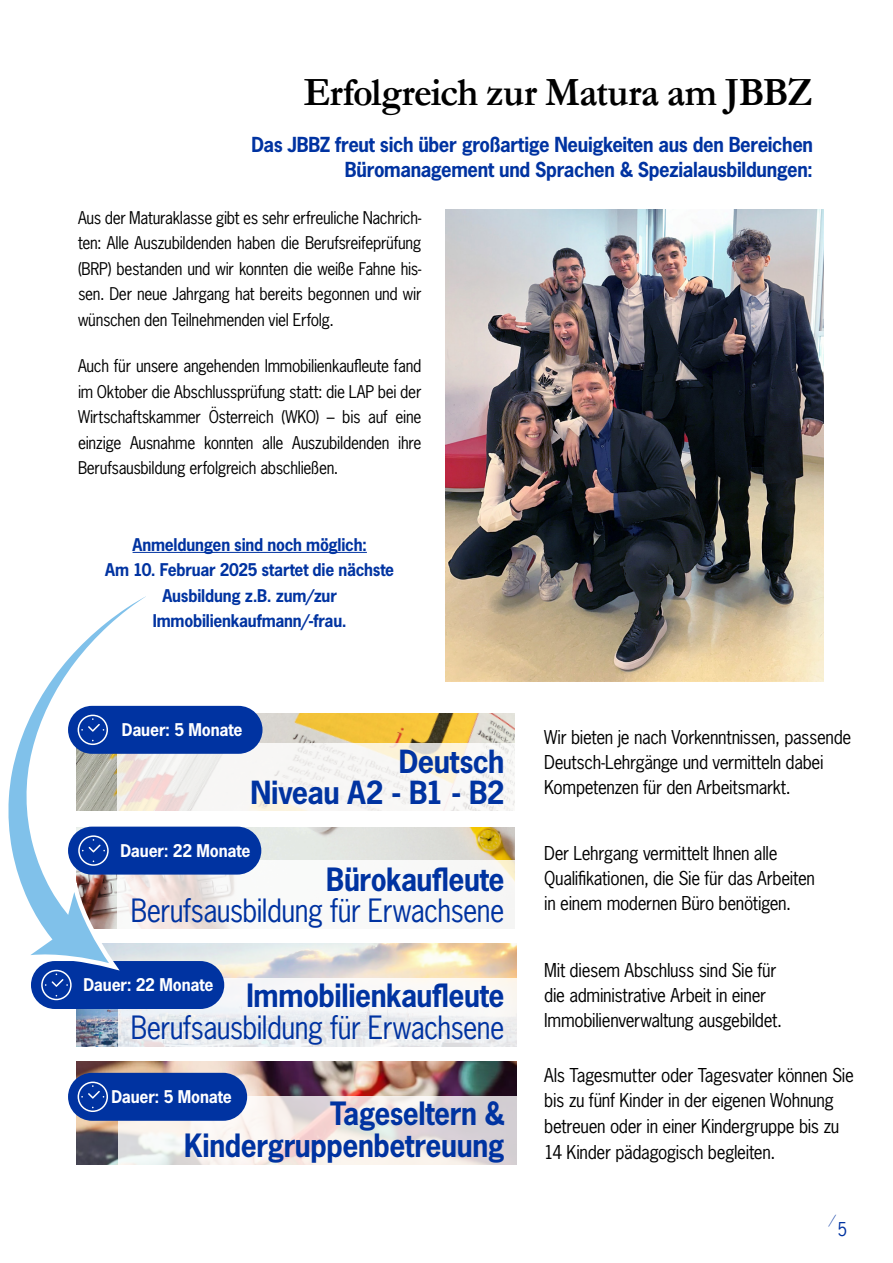
<style>
.page{position:relative;width:893px;height:1263px;background:#fff}
.page>*{position:absolute;margin:0;border:0;box-sizing:border-box;transform-origin:0 0}
.t1{font:700 40.5px "Garamond";letter-spacing:-.025em;color:#000;scale:.94 1}
.t2{font:700 30.15px/31.5px "News Gothic Std";letter-spacing:-.015em;color:#0033a1;text-align:right;scale:.93 1}
.t3{font:30.15px "News Gothic Std";letter-spacing:-.025em;color:#0033a1;scale:.93 1}
.t4{font:700 30px/31.5px "News Gothic Std";letter-spacing:-.02em;color:#0033a1;text-align:right;scale:.96 1}
.t5{font:700 19.5px/25.5px "News Gothic Std";letter-spacing:-.02em;color:#0033a1;text-align:right;scale:.95 1}
.t6{font:18px/25.2px "News Gothic Std";letter-spacing:-.02em;color:#000;scale:.96 1}
.t7{font:18px "Garamond";color:#0033a1;scale:.95 1}
.t8{font:18px "News Gothic Std";color:#0033a1;scale:.95 1}
.t9{font:16.5px/25.5px "News Gothic Std";letter-spacing:-.02em;color:#000;text-align:justify;scale:.95 1}
.t10{font:700 16.5px/25.5px "News Gothic Std";letter-spacing:-.015em;color:#0033a1;text-align:center;scale:.95 1}
.t11{font:700 16.5px "News Gothic Std";letter-spacing:-.01em;color:#fff;scale:.96 1}
</style>
<div class="page">
<img style="left:256px;top:714px;width:258px;height:29px">
<svg style="left:155px;top:743px;width:360px;height:68px"></svg>
<div style="left:68px;top:706px;width:194px;height:48px;background:#0033a1;border-radius:24px"></div>
<img style="left:242px;top:827px;width:272px;height:33px">
<svg style="left:155px;top:860px;width:360px;height:68px"></svg>
<div style="left:68px;top:827px;width:193px;height:47px;background:#0033a1;border-radius:24px"></div>
<img style="left:77px;top:944px;width:440px;height:102px">
<svg style="left:118px;top:978px;width:399px;height:69px"></svg>
<img style="left:77px;top:1062px;width:440px;height:102px">
<svg style="left:118px;top:1097px;width:399px;height:68px"></svg>
<div style="left:68px;top:1073px;width:179px;height:48px;background:#0033a1;border-radius:24px"></div>
<svg style="left:78px;top:1081px;width:30px;height:31px"></svg>
<div style="left:31px;top:961px;width:193px;height:48px;background:#0033a1;border-radius:24px"></div>
<svg style="left:41px;top:974px;width:31px;height:26px"></svg>
<svg style="left:8px;top:596px;width:147px;height:378px"></svg>
<hr style="left:133px;top:552px;width:234px;height:1px;background:#0033a1">
<img style="left:446px;top:210px;width:378px;height:471px">
<h1 class="t1" style="left:304px;top:65px;width:543px">Erfolgreich zur Matura am JBBZ</h1>
<p class="t5" style="left:252px;top:131px;width:593px">Das JBBZ freut sich über großartige Neuigkeiten aus den Bereichen<br>Büromanagement und Sprachen &amp; Spezialausbildungen:</p>
<p class="t9" style="left:78px;top:205px;width:363px">Aus der Maturaklasse gibt es sehr erfreuliche Nachrich&shy;ten: Alle Auszubildenden haben die Berufsreifeprüfung (BRP) bestanden und wir konnten die weiße Fahne his&shy;sen. Der neue Jahrgang hat bereits begonnen und wir wünschen den Teilnehmenden viel Erfolg.</p>
<p class="t9" style="left:78px;top:353px;width:363px">Auch für unsere angehenden Immobilienkaufleute fand im Oktober die Abschlussprüfung statt: die LAP bei der Wirtschaftskammer Österreich (WKO) – bis auf eine einzige Ausnahme konnten alle Auszubildenden ihre Berufsausbildung erfolgreich abschließen.</p>
<p class="t10" style="left:105px;top:531px;width:306px">Anmeldungen sind noch möglich:<br>Am 10. Februar 2025 startet die nächste<br>Ausbildung z.B. zum/zur<br>Immobilienkaufmann/-frau.</p>
<p class="t11" style="left:122px;top:719px;width:127px">Dauer: 5 Monate</p>
<h3 class="t4" style="left:251px;top:745px;width:266px">Deutsch<br>Niveau A2 - B1 - B2</h3>
<p class="t11" style="left:121px;top:840px;width:137px">Dauer: 22 Monate</p>
<h2 class="t2" style="left:326px;top:863px;width:193px">Bürokaufleute</h2>
<h2 class="t3" style="left:131px;top:891px;width:404px">Berufsausbildung für Erwachsene</h2>
<p class="t11" style="left:83px;top:974px;width:137px">Dauer: 22 Monate</p>
<h2 class="t2" style="left:246px;top:979px;width:279px">Immobilienkaufleute</h2>
<h2 class="t3" style="left:131px;top:1008px;width:404px">Berufsausbildung für Erwachsene</h2>
<p class="t11" style="left:111px;top:1086px;width:127px">Dauer: 5 Monate</p>
<h2 class="t2" style="left:184px;top:1098px;width:346px">Tageseltern &amp;<br>Kindergruppenbetreuung</h2>
<p class="t6" style="left:544px;top:724px;width:321px">Wir bieten je nach Vorkenntnissen, passende<br>Deutsch-Lehrgänge und vermitteln dabei<br>Kompetenzen für den Arbeitsmarkt.</p>
<p class="t6" style="left:544px;top:840px;width:284px">Der Lehrgang vermittelt Ihnen alle<br>Qualifikationen, die Sie für das Arbeiten in einem modernen Büro benötigen.</p>
<p class="t6" style="left:544px;top:957px;width:249px">Mit diesem Abschluss sind Sie für die administrative Arbeit in einer<br>Immobilienverwaltung ausgebildet.</p>
<p class="t6" style="left:544px;top:1062px;width:324px">Als Tagesmutter oder Tagesvater können Sie bis zu fünf Kinder in der eigenen Wohnung betreuen oder in einer Kindergruppe bis zu 14 Kinder pädagogisch begleiten.</p>
<p class="t7" style="left:831px;top:1208px;width:5px">⁄</p>
<p class="t8" style="left:837px;top:1218px;width:12px">5</p>
</div>
